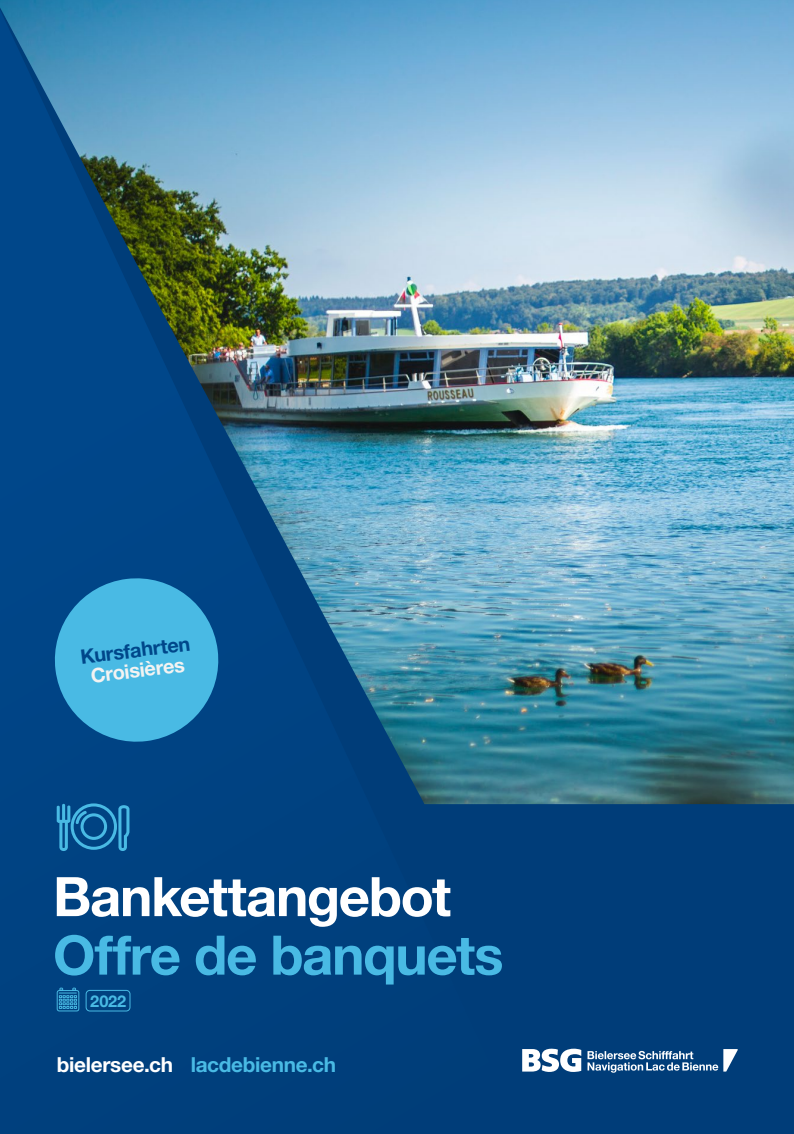
<style>
.page{position:relative;width:794px;height:1134px;background:#fff}
.page>*{position:absolute;margin:0;border:0;box-sizing:border-box;transform-origin:0 0}
.t1{font:700 54.5px "Helvetica Neue LT Pro";letter-spacing:-.02em;color:#49bae4}
.t2{font:700 54.5px "Helvetica Neue LT Pro";letter-spacing:-.025em;color:#fff}
.t3{font:700 20.7px "Helvetica Neue LT Pro";letter-spacing:-.015em;color:#49bae4}
.t4{font:700 20px "Helvetica Neue LT Pro";color:#00478a}
.t5{font:700 20px "Helvetica Neue LT Pro";color:#f3f3f2}
.t6{font:700 16.3px "Helvetica Neue LT Pro";color:#49bae4}
.s1{color:#fff}
</style>
<div class="page">
<div style="left:0;top:804px;width:794px;height:330px;background:#003e7b"></div>
<img style="left:0;top:0;width:794px;height:804px">
<svg style="left:522px;top:1048px;width:216px;height:25px"></svg>
<svg style="left:50px;top:573px;width:173px;height:173px;background:#3396c7"></svg>
<svg style="left:57px;top:803px;width:72px;height:48px;background:#1b6fa7"></svg>
<svg style="left:57px;top:988px;width:22px;height:23px"></svg>
<div style="left:86px;top:990px;width:44px;height:21px;border:1px solid #49bae4;border-radius:4px"></div>
<p class="t4" style="left:79px;top:645px;width:112px;rotate:-7deg">Kursfahrten</p>
<p class="t5" style="left:89px;top:663px;width:96px;rotate:-7deg">Croisières</p>
<h1 class="t2" style="left:53px;top:863px;width:399px">Bankettangebot</h1>
<h1 class="t1" style="left:53px;top:921px;width:452px">Offre de banquets</h1>
<p class="t6" style="left:90px;top:991px;width:37px">2022</p>
<p class="t3" style="left:57px;top:1052px;width:281px"><span class="s1">bielersee.ch</span> lacdebienne.ch</p>
</div>
